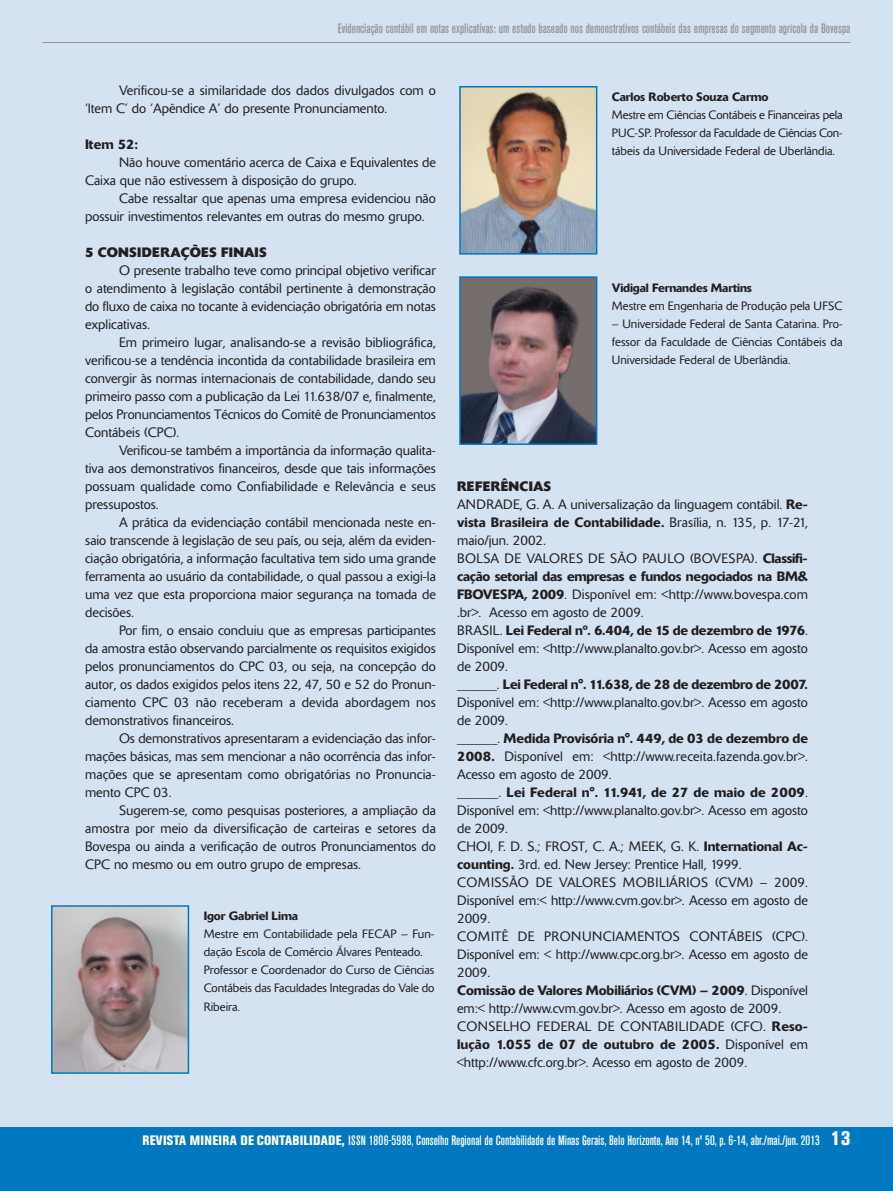
<style>
.page{position:relative;width:893px;height:1191px;background:#d4e2f2}
.page>*{position:absolute;margin:0;border:0;box-sizing:border-box;transform-origin:0 0}
.t1{font:300 13.5px/18px "Delta";color:#231f20;text-align:justify}
.t2{font:500 condensed 13.5px "Akzidenz Grotesk BE";color:#fff}
.t3{font:500 condensed 13.5px "Akzidenz Grotesk BE";color:#939598}
.t4{font:700 13.5px "Delta";letter-spacing:.02em;color:#231f20}
.t5{font:500 13.5px "Delta";color:#231f20}
.t6{font:300 12px/18px "Delta";color:#231f20;text-align:justify}
.t7{font:500 12px "Delta";letter-spacing:-.01em;color:#231f20}
.s1{font-weight:700}
.s2{font-weight:500}
.s3{font-weight:800}
.s4{font-weight:800;font-size:19.5px}
</style>
<div class="page">
<div style="left:0;top:1127px;width:893px;height:64px;background:#0078c0"></div>
<hr style="left:43px;top:42px;width:807px;height:1px;background:#939598">
<img style="left:54px;top:908px;width:132px;height:162px">
<div style="left:51px;top:905px;width:138px;height:168px;border:2px solid #0078c0"></div>
<img style="left:462px;top:89px;width:132px;height:163px">
<div style="left:459px;top:86px;width:138px;height:169px;border:2px solid #0078c0"></div>
<img style="left:462px;top:279px;width:132px;height:163px">
<div style="left:459px;top:276px;width:138px;height:169px;border:2px solid #0078c0"></div>
<p class="t3" style="left:338px;top:23px;width:514px">Evidenciação contábil em notas explicativas: um estudo baseado nos demonstrativos contábeis das empresas do segmento agrícola da Bovespa</p>
<p class="t1" style="left:85px;top:82px;width:352px;text-indent:34px">Verificou-se a similaridade dos dados divulgados com o ‘Item C’ do ‘Apêndice A’ do presente Pronunciamento.</p>
<p class="t5" style="left:85px;top:139px;width:55px">Item 52:</p>
<p class="t1" style="left:85px;top:154px;width:352px;text-indent:34px">Não houve comentário acerca de Caixa e Equivalentes de<br>Caixa que não estivessem à disposição do grupo.</p>
<p class="t1" style="left:85px;top:190px;width:352px;text-indent:34px">Cabe ressaltar que apenas uma empresa evidenciou não possuir investimentos relevantes em outras do mesmo grupo.</p>
<p class="t4" style="left:85px;top:247px;width:183px">5 CONSIDERAÇÕES FINAIS</p>
<p class="t1" style="left:85px;top:262px;width:352px;text-indent:34px">O presente trabalho teve como principal objetivo verificar o atendimento à legislação contábil pertinente à demonstração do fluxo de caixa no tocante à evidenciação obrigatória em notas explicativas.</p>
<p class="t1" style="left:85px;top:334px;width:352px;text-indent:34px">Em primeiro lugar, analisando-se a revisão bibliográfica, verificou-se a tendência incontida da contabilidade brasileira em convergir às normas internacionais de contabilidade, dando seu primeiro passo com a publicação da Lei 11.638/07 e, finalmente, pelos Pronunciamentos Técnicos do Comitê de Pronunciamentos Contábeis (CPC).</p>
<p class="t1" style="left:85px;top:442px;width:352px;text-indent:34px">Verificou-se também a importância da informação qualita&shy;tiva aos demonstrativos financeiros, desde que tais informações possuam qualidade como Confiabilidade e Relevância e seus pressupostos.</p>
<p class="t1" style="left:85px;top:514px;width:352px;text-indent:34px">A prática da evidenciação contábil mencionada neste en&shy;saio transcende à legislação de seu país, ou seja, além da eviden&shy;ciação obrigatória, a informação facultativa tem sido uma grande ferramenta ao usuário da contabilidade, o qual passou a exigi-la uma vez que esta proporciona maior segurança na tomada de decisões.</p>
<p class="t1" style="left:85px;top:622px;width:352px;text-indent:34px">Por fim, o ensaio concluiu que as empresas participantes da amostra estão observando parcialmente os requisitos exigidos pelos pronunciamentos do CPC 03, ou seja, na concepção do autor, os dados exigidos pelos itens 22, 47, 50 e 52 do Pronun&shy;ciamento CPC 03 não receberam a devida abordagem nos demonstrativos financeiros.</p>
<p class="t1" style="left:85px;top:730px;width:352px;text-indent:34px">Os demonstrativos apresentaram a evidenciação das infor&shy;mações básicas, mas sem mencionar a não ocorrência das infor&shy;mações que se apresentam como obrigatórias no Pronuncia&shy;mento CPC 03.</p>
<p class="t1" style="left:85px;top:802px;width:352px;text-indent:34px">Sugerem-se, como pesquisas posteriores, a ampliação da amostra por meio da diversificação de carteiras e setores da Bovespa ou ainda a verificação de outros Pronunciamentos do CPC no mesmo ou em outro grupo de empresas.</p>
<p class="t7" style="left:204px;top:912px;width:96px">Igor Gabriel Lima</p>
<p class="t6" style="left:204px;top:926px;width:232px;text-align:left">Mestre em Contabilidade pela FECAP – Fun&shy;dação Escola de Comércio Álvares Penteado.<br>Professor e Coordenador do Curso de Ciências Contábeis das Faculdades Integradas do Vale do Ribeira.</p>
<p class="t7" style="left:612px;top:93px;width:158px">Carlos Roberto Souza Carmo</p>
<p class="t6" style="left:612px;top:107px;width:232px">Mestre em Ciências Contábeis e Financeiras pela PUC-SP. Professor da Faculdade de Ciências Con&shy;tábeis da Universidade Federal de Uberlândia.</p>
<p class="t7" style="left:612px;top:283px;width:141px">Vidigal Fernandes Martins</p>
<p class="t6" style="left:612px;top:298px;width:232px">Mestre em Engenharia de Produção pela UFSC</p>
<p class="t6" style="left:612px;top:316px;width:232px">– Universidade Federal de Santa Catarina. Pro&shy;fessor da Faculdade de Ciências Contábeis da Universidade Federal de Uberlândia.</p>
<p class="t1" style="left:457px;top:478px;width:352px;text-align:left"><span class="s1">REFERÊNCIAS<br></span>ANDRADE, G. A. A universalização da linguagem contábil. <span class="s2">Re&shy;vista Brasileira de Contabilidade.</span> Brasília, n. 135, p. 17-21, maio/jun. 2002.<br>BOLSA DE VALORES DE SÃO PAULO (BOVESPA). <span class="s2">Classifi&shy;cação setorial das empresas e fundos negociados na BM&amp; FBOVESPA, 2009</span>. Disponível em: &lt;http://www.bovespa.com .br&gt;. Acesso em agosto de 2009.<br>BRASIL. <span class="s2">Lei Federal nº. 6.404, de 15 de dezembro de 1976</span>.<br>Disponível em: &lt;http://www.planalto.gov.br&gt;. Acesso em agosto de 2009.<br>______. <span class="s2">Lei Federal n°. 11.638, de 28 de dezembro de 2007.<br></span>Disponível em: &lt;http://www.planalto.gov.br&gt;. Acesso em agosto de 2009.<br>______. <span class="s2">Medida Provisória n°. 449, de 03 de dezembro de 2008.</span> Disponível em: &lt;http://www.receita.fazenda.gov.br&gt;.<br>Acesso em agosto de 2009.<br>______. <span class="s2">Lei Federal n°. 11.941, de 27 de maio de 2009</span>.<br>Disponível em: &lt;http://www.planalto.gov.br&gt;. Acesso em agosto de 2009.<br>CHOI, F. D. S.; FROST, C. A.; MEEK, G. K. <span class="s2">International Ac&shy;counting.</span> 3rd. ed. New Jersey: Prentice Hall, 1999.<br>COMISSÃO DE VALORES MOBILIÁRIOS (CVM) – 2009.<br>Disponível em:&lt; http://www.cvm.gov.br&gt;. Acesso em agosto de 2009.<br>COMITÊ DE PRONUNCIAMENTOS CONTÁBEIS (CPC).<br>Disponível em: &lt; http://www.cpc.org.br&gt;. Acesso em agosto de 2009.<br><span class="s2">Comissão de Valores Mobiliários (CVM) – 2009</span>. Disponível em:&lt; http://www.cvm.gov.br&gt;. Acesso em agosto de 2009.<br>CONSELHO FEDERAL DE CONTABILIDADE (CFC). <span class="s2">Reso&shy;lução 1.055 de 07 de outubro de 2005.</span> Disponível em &lt;http://www.cfc.org.br&gt;. Acesso em agosto de 2009.</p>
<p class="t2" style="left:142px;top:1135px;width:709px"><span class="s3">REVISTA MINEIRA DE CONTABILIDADE,</span> ISSN 1806-5988, Conselho Regional de Contabilidade de Minas Gerais, Belo Horizonte, Ano 14, nº 50, p. 6-14, abr./mai./jun. 2013 <span class="s4">13</span></p>
</div>
